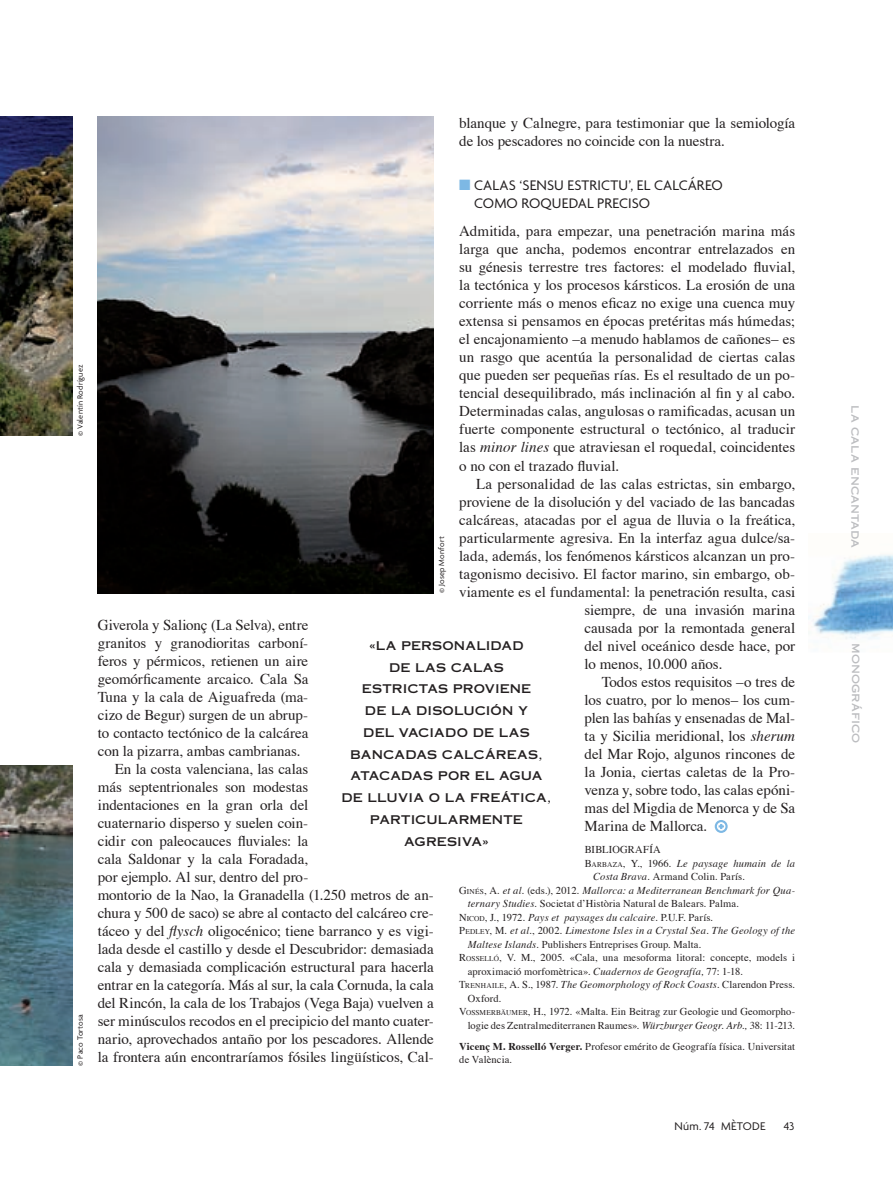
<style>
.page{position:relative;width:893px;height:1191px;background:#fff}
.page>*{position:absolute;margin:0;border:0;box-sizing:border-box;transform-origin:0 0}
.t1{font:15px/18px "Times";letter-spacing:-.005em;color:#231f20}
.t2{font:15px/18px "Agenda";letter-spacing:.005em;color:#231f20}
.t3{font:12px/21.8px "Copperplate Thirty One AB";letter-spacing:.01em;color:#231f20;text-align:center}
.t4{font:12px "Copperplate Thirty One AB";letter-spacing:.005em;color:#bcbdc0}
.t5{font:12px "Agenda";letter-spacing:.025em;color:#231f20}
.t6{font:10.5px/12.6px "Times";letter-spacing:.01em;color:#231f20}
.t7{font:italic 10.5px "Times";letter-spacing:.02em;color:#231f20}
.t8{font:8.25px "Agenda";letter-spacing:.02em;color:#231f20}
.s1{color:#7db8e4}
.s2{font-style:italic}
.s3{font-style:normal}
.s4{font-style:normal;font-size:7.35px}
.s5{font-size:7.35px}
.s6{font-weight:700}
</style>
<div class="page">
<img style="left:809px;top:554px;width:84px;height:85px">
<div style="left:715px;top:820px;width:13px;height:13px;border:2px solid #7db8e4;border-radius:50%"></div>
<svg style="left:718px;top:823px;width:6px;height:6px"></svg>
<img style="left:0;top:765px;width:72px;height:300px">
<img style="left:98px;top:117px;width:336px;height:476px">
<img style="left:0;top:117px;width:72px;height:319px">
<p class="t8" style="left:77px;top:436px;width:73px;rotate:-90deg">© Valentín Rodríguez</p>
<p class="t8" style="left:77px;top:1065px;width:53px;rotate:-90deg">© Paco Tortosa</p>
<p class="t1" style="left:459px;top:115px;width:337px">blanque y Calnegre, para testimoniar que la semiología de los pescadores no coincide con la nuestra.</p>
<p class="t2" style="left:474px;top:177px;width:250px;text-indent:-15px"><span class="s1">■</span> CALAS ‘SENSU ESTRICTU’, EL CALCÁREO<br>COMO ROQUEDAL PRECISO</p>
<p class="t1" style="left:459px;top:224px;width:337px;text-align:justify">Admitida, para empezar, una penetración marina más larga que ancha, podemos encontrar entrelazados en su génesis terrestre tres factores: el modelado fluvial, la tectónica y los procesos kársticos. La erosión de una corriente más o menos eficaz no exige una cuenca muy extensa si pensamos en épocas pretéritas más húmedas; el encajonamiento –a menudo hablamos de cañones– es un rasgo que acentúa la personalidad de ciertas calas que pueden ser pequeñas rías. Es el resultado de un po&shy;tencial desequilibrado, más inclinación al fin y al cabo.<br>Determinadas calas, angulosas o ramificadas, acusan un fuerte componente estructural o tectónico, al traducir las <span class="s2">minor lines</span> que atraviesan el roquedal, coincidentes o no con el trazado fluvial.</p>
<p class="t1" style="left:476px;top:476px;width:320px">La personalidad de las calas estrictas, sin embargo,</p>
<p class="t1" style="left:459px;top:494px;width:337px">proviene de la disolución y del vaciado de las bancadas</p>
<p class="t1" style="left:459px;top:512px;width:337px">calcáreas, atacadas por el agua de lluvia o la freática,</p>
<p class="t1" style="left:459px;top:530px;width:337px">particularmente agresiva. En la interfaz agua dulce/sa-</p>
<p class="t1" style="left:459px;top:548px;width:337px">lada, además, los fenómenos kársticos alcanzan un pro-</p>
<p class="t1" style="left:459px;top:566px;width:337px">tagonismo decisivo. El factor marino, sin embargo, ob-</p>
<p class="t1" style="left:459px;top:584px;width:337px">viamente es el fundamental: la penetración resulta, casi</p>
<p class="t1" style="left:585px;top:602px;width:212px">siempre, de una invasión marina</p>
<p class="t1" style="left:585px;top:620px;width:212px">causada por la remontada general</p>
<p class="t1" style="left:585px;top:638px;width:212px">del nivel oceánico desde hace, por</p>
<p class="t1" style="left:585px;top:656px;width:139px">lo menos, 10.000 años.</p>
<p class="t1" style="left:602px;top:674px;width:195px">Todos estos requisitos –o tres de</p>
<p class="t1" style="left:585px;top:692px;width:212px">los cuatro, por lo menos– los cum-</p>
<p class="t1" style="left:585px;top:710px;width:212px">plen las bahías y ensenadas de Mal-</p>
<p class="t1" style="left:585px;top:728px;width:212px">ta y Sicilia meridional, los <span class="s2">sherum</span></p>
<p class="t1" style="left:585px;top:746px;width:212px">del Mar Rojo, algunos rincones de</p>
<p class="t1" style="left:585px;top:764px;width:212px">la Jonia, ciertas caletas de la Pro-</p>
<p class="t1" style="left:585px;top:782px;width:212px">venza y, sobre todo, las calas epóni-</p>
<p class="t1" style="left:585px;top:800px;width:212px">mas del Migdia de Menorca y de Sa</p>
<p class="t1" style="left:585px;top:818px;width:124px">Marina de Mallorca.</p>
<p class="t6" style="left:585px;top:844px;width:78px">BIBLIOGRAFÍA</p>
<p class="t7" style="left:585px;top:858px;width:212px"><span class="s3">B</span><span class="s4">ARBAZA</span><span class="s3">, Y., 1966.</span> Le paysage humain de la</p>
<p class="t6" style="left:593px;top:871px;width:153px"><span class="s2">Costa Brava.</span> Armand Colin. París.</p>
<p class="t7" style="left:459px;top:885px;width:337px"><span class="s3">G</span><span class="s4">INÉS</span><span class="s3">, A.</span> et al. <span class="s3">(eds.), 2012.</span> Mallorca: a Mediterranean Benchmark for Qua-</p>
<p class="t6" style="left:468px;top:898px;width:273px"><span class="s2">ternary Studies.</span> Societat d’Història Natural de Balears. Palma.</p>
<p class="t7" style="left:459px;top:912px;width:255px"><span class="s3">N</span><span class="s4">ICOD</span><span class="s3">, J., 1972.</span> Pays et paysages du calcaire. <span class="s3">P.U.F. París.</span></p>
<p class="t7" style="left:459px;top:926px;width:337px"><span class="s3">P</span><span class="s4">EDLEY</span><span class="s3">, M.</span> et al.<span class="s3">, 2002.</span> Limestone Isles in a Crystal Sea. The Geology of the</p>
<p class="t6" style="left:468px;top:938px;width:235px"><span class="s2">Maltese Islands.</span> Publishers Entreprises Group. Malta.</p>
<p class="t6" style="left:459px;top:952px;width:337px">R<span class="s5">OSSELLÓ</span>, V. M., 2005. «Cala, una mesoforma litoral: concepte, models i</p>
<p class="t6" style="left:468px;top:965px;width:277px">aproximació morfomètrica». <span class="s2">Cuadernos de Geografía,</span> 77: 1-18.</p>
<p class="t7" style="left:459px;top:980px;width:337px"><span class="s3">T</span><span class="s4">RENHAILE</span><span class="s3">, A. S., 1987.</span> The Geomorphology of Rock Coasts. <span class="s3">Clarendon Press.</span></p>
<p class="t6" style="left:468px;top:992px;width:35px">Oxford.</p>
<p class="t6" style="left:459px;top:1006px;width:337px">V<span class="s5">OSSMERBÄUMER</span>, H., 1972. «Malta. Ein Beitrag zur Geologie und Geomorpho-</p>
<p class="t6" style="left:468px;top:1019px;width:329px">logie des Zentralmediterranen Raumes». <span class="s2">Würzburger Geogr. Arb.,</span> 38: 11-213.</p>
<p class="t6" style="left:459px;top:1041px;width:337px"><span class="s6">Vicenç M. Rosselló Verger.</span> Profesor emérito de Geografía física. Universitat de València.</p>
<p class="t8" style="left:438px;top:593px;width:58px;rotate:-90deg">© Josep Monfort</p>
<p class="t1" style="left:98px;top:617px;width:212px">Giverola y Salionç (La Selva), entre</p>
<p class="t1" style="left:98px;top:635px;width:212px">granitos y granodioritas carboní-</p>
<p class="t1" style="left:98px;top:653px;width:212px">feros y pérmicos, retienen un aire</p>
<p class="t1" style="left:98px;top:671px;width:212px">geomórficamente arcaico. Cala Sa</p>
<p class="t1" style="left:98px;top:689px;width:212px">Tuna y la cala de Aiguafreda (ma-</p>
<p class="t1" style="left:98px;top:707px;width:212px">cizo de Begur) surgen de un abrup-</p>
<p class="t1" style="left:98px;top:725px;width:212px">to contacto tectónico de la calcárea</p>
<p class="t1" style="left:98px;top:743px;width:204px">con la pizarra, ambas cambrianas.</p>
<p class="t1" style="left:115px;top:761px;width:195px">En la costa valenciana, las calas</p>
<p class="t1" style="left:98px;top:779px;width:212px">más septentrionales son modestas</p>
<p class="t1" style="left:98px;top:797px;width:212px">indentaciones en la gran orla del</p>
<p class="t1" style="left:98px;top:815px;width:212px">cuaternario disperso y suelen coin-</p>
<p class="t1" style="left:98px;top:833px;width:212px">cidir con paleocauces fluviales: la</p>
<p class="t1" style="left:98px;top:851px;width:212px">cala Saldonar y la cala Foradada,</p>
<p class="t1" style="left:98px;top:869px;width:212px">por ejemplo. Al sur, dentro del pro-</p>
<p class="t1" style="left:98px;top:887px;width:337px">montorio de la Nao, la Granadella (1.250 metros de an-</p>
<p class="t1" style="left:98px;top:905px;width:337px">chura y 500 de saco) se abre al contacto del calcáreo cre-</p>
<p class="t1" style="left:98px;top:923px;width:337px">táceo y del <span class="s2">flysch</span> oligocénico; tiene barranco y es vigi-</p>
<p class="t1" style="left:98px;top:941px;width:338px">lada desde el castillo y desde el Descubridor: demasiada</p>
<p class="t1" style="left:98px;top:959px;width:338px">cala y demasiada complicación estructural para hacerla</p>
<p class="t1" style="left:98px;top:977px;width:338px">entrar en la categoría. Más al sur, la cala Cornuda, la cala</p>
<p class="t1" style="left:98px;top:995px;width:337px">del Rincón, la cala de los Trabajos (Vega Baja) vuelven a</p>
<p class="t1" style="left:98px;top:1013px;width:337px">ser minúsculos recodos en el precipicio del manto cuater-</p>
<p class="t1" style="left:98px;top:1031px;width:337px">nario, aprovechados antaño por los pescadores. Allende</p>
<p class="t1" style="left:98px;top:1049px;width:337px">la frontera aún encontraríamos fósiles lingüísticos, Cal-</p>
<p class="t3" style="left:341px;top:635px;width:212px">«LA PERSONALIDAD<br>DE LAS CALAS<br>ESTRICTAS PROVIENE<br>DE LA DISOLUCIÓN Y<br>DEL VACIADO DE LAS<br>BANCADAS CALCÁREAS,<br>ATACADAS POR EL AGUA<br>DE LLUVIA O LA FREÁTICA,<br>PARTICULARMENTE<br>AGRESIVA»</p>
<p class="t5" style="left:674px;top:1121px;width:92px">Núm. 74 MÈTODE</p>
<p class="t5" style="left:784px;top:1121px;width:12px">43</p>
<p class="t4" style="left:863px;top:405px;width:144px;rotate:90deg">la cala encantada</p>
<p class="t4" style="left:863px;top:643px;width:102px;rotate:90deg">monográfico</p>
</div>
